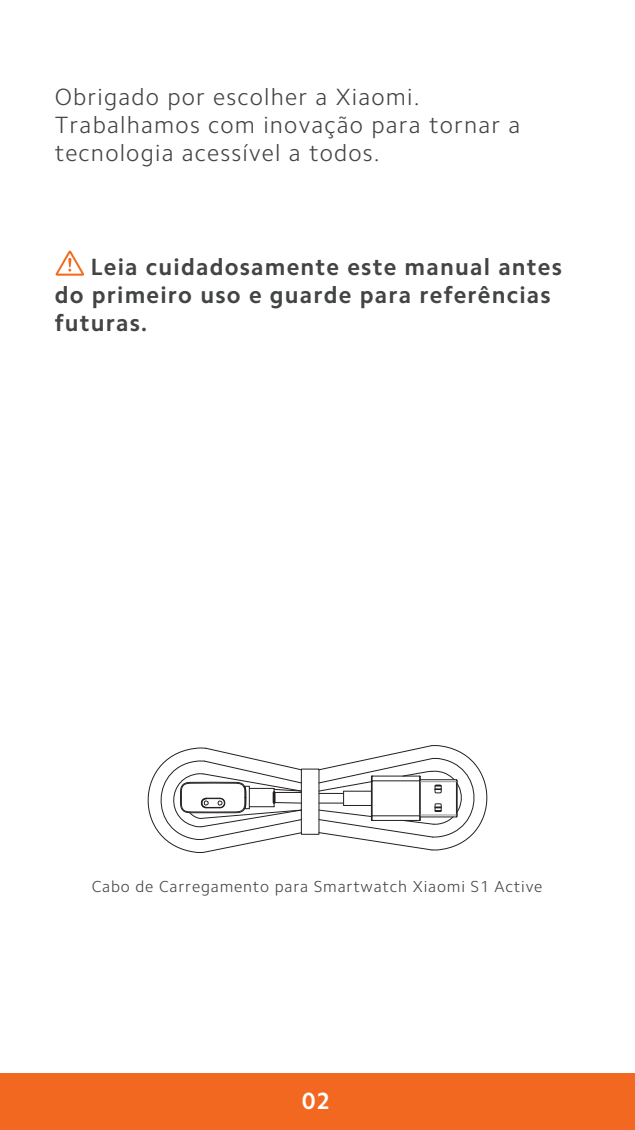
<style>
.page{position:relative;width:635px;height:1130px;background:#fff}
.page>*{position:absolute;margin:0;border:0;box-sizing:border-box;transform-origin:0 0}
.t1{font:300 23.6px/28.4px "Camphor Pro";letter-spacing:.05em;color:#434445}
.t2{font:700 23.6px/28.4px "Camphor Pro";letter-spacing:.05em;color:#434445}
.t3{font:700 23.6px "Camphor Pro";color:#fff}
.t4{font:300 16px "Camphor Pro";letter-spacing:.05em;color:#434445}
</style>
<div class="page">
<div style="left:0;top:1073px;width:635px;height:56px;background:#f36821"></div>
<svg style="left:56px;top:251px;width:28px;height:25px"></svg>
<svg style="left:318px;top:745px;width:170px;height:106px"></svg>
<svg style="left:147px;top:747px;width:155px;height:106px"></svg>
<p class="t1" style="left:55px;top:82px;width:467px">Obrigado por escolher a Xiaomi.<br>Trabalhamos com inovação para tornar a tecnologia acessível a todos.</p>
<p class="t2" style="left:55px;top:252px;width:509px;text-indent:36px">Leia cuidadosamente este manual antes do primeiro uso e guarde para referências futuras.</p>
<p class="t4" style="left:92px;top:877px;width:452px">Cabo de Carregamento para Smartwatch Xiaomi S1 Active</p>
<p class="t3" style="left:302px;top:1087px;width:29px">02</p>
</div>
